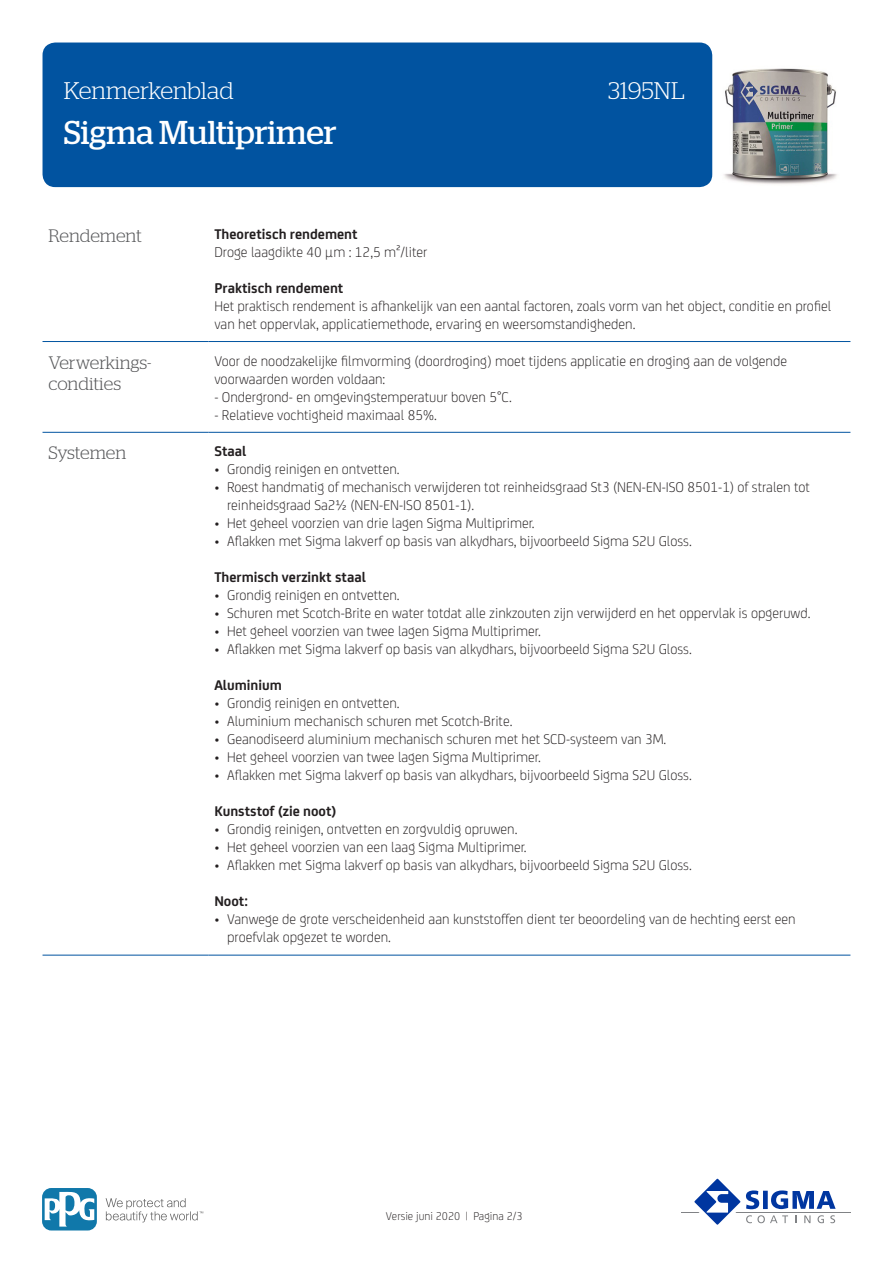
<style>
.page{position:relative;width:893px;height:1263px;background:#fff}
.page>*{position:absolute;margin:0;border:0;box-sizing:border-box;transform-origin:0 0}
.t1{font:33px "Stag";color:#fff}
.t2{font:300 24px "Stag";color:#fff}
.KOP{font:300 18px/21.6px "Stag";letter-spacing:-.005em;color:#57585a}
.BODY{font:300 15px/18px "FS Joey";color:#231f20}
.BODY-2{font:700 15px "FS Joey";color:#231f20}
.t3{font:300 12px "FS Joey";color:#231f20}
.s1{font-weight:700}
</style>
<div class="page">
<div style="left:43px;top:43px;width:669px;height:144px;background:#0153a0;border-radius:13px"></div>
<hr style="left:681px;top:1211px;width:169px;height:1px;background:#808285">
<svg style="left:689px;top:1178px;width:147px;height:47px"></svg>
<svg style="left:106px;top:1198px;width:97px;height:24px"></svg>
<svg style="left:43px;top:1188px;width:54px;height:42px"></svg>
<svg style="left:45px;top:1191px;width:49px;height:35px"></svg>
<hr style="left:43px;top:341px;width:165px;height:1px;background:#0153a0">
<hr style="left:208px;top:341px;width:642px;height:1px;background:#0153a0">
<hr style="left:43px;top:432px;width:165px;height:1px;background:#0153a0">
<hr style="left:208px;top:432px;width:642px;height:1px;background:#0153a0">
<hr style="left:43px;top:955px;width:165px;height:1px;background:#0153a0">
<hr style="left:208px;top:955px;width:642px;height:1px;background:#0153a0">
<img style="left:724px;top:68px;width:113px;height:116px">
<h2 class="t2" style="left:64px;top:77px;width:171px">Kenmerkenblad</h2>
<h2 class="t2" style="left:608px;top:77px;width:78px">3195NL</h2>
<h1 class="t1" style="left:64px;top:114px;width:274px">Sigma Multiprimer</h1>
<p class="KOP" style="left:49px;top:225px;width:95px">Rendement</p>
<p class="BODY" style="left:214px;top:224px;width:215px"><span class="s1">Theoretisch rendement<br></span>Droge laagdikte 40 μm : 12,5 m²/liter</p>
<p class="BODY" style="left:214px;top:278px;width:619px"><span class="s1">Praktisch rendement<br></span>Het praktisch rendement is afhankelijk van een aantal factoren, zoals vorm van het object, conditie en profiel van het oppervlak, applicatiemethode, ervaring en weersomstandigheden.</p>
<p class="KOP" style="left:49px;top:351px;width:104px">Verwerkings&shy;condities</p>
<p class="BODY" style="left:214px;top:351px;width:574px">Voor de noodzakelijke filmvorming (doordroging) moet tijdens applicatie en droging aan de volgende voorwaarden worden voldaan:</p>
<p class="BODY" style="left:214px;top:387px;width:299px">- Ondergrond- en omgevingstemperatuur boven 5°C.</p>
<p class="BODY" style="left:214px;top:405px;width:224px">- Relatieve vochtigheid maximaal 85%.</p>
<p class="KOP" style="left:49px;top:442px;width:79px">Systemen</p>
<p class="BODY-2" style="left:214px;top:440px;width:34px">Staal</p>
<p class="BODY" style="left:214px;top:459px;width:187px">• Grondig reinigen en ontvetten.</p>
<p class="BODY" style="left:227px;top:477px;width:584px;text-indent:-13px">• Roest handmatig of mechanisch verwijderen tot reinheidsgraad St3 (NEN-EN-ISO 8501-1) of stralen tot reinheidsgraad Sa2½ (NEN-EN-ISO 8501-1).</p>
<p class="BODY" style="left:214px;top:513px;width:322px">• Het geheel voorzien van drie lagen Sigma Multiprimer.</p>
<p class="BODY" style="left:214px;top:531px;width:479px">• Aflakken met Sigma lakverf op basis van alkydhars, bijvoorbeeld Sigma S2U Gloss.</p>
<p class="BODY-2" style="left:214px;top:566px;width:153px">Thermisch verzinkt staal</p>
<p class="BODY" style="left:214px;top:585px;width:187px">• Grondig reinigen en ontvetten.</p>
<p class="BODY" style="left:214px;top:603px;width:598px">• Schuren met Scotch-Brite en water totdat alle zinkzouten zijn verwijderd en het oppervlak is opgeruwd.</p>
<p class="BODY" style="left:214px;top:621px;width:328px">• Het geheel voorzien van twee lagen Sigma Multiprimer.</p>
<p class="BODY" style="left:214px;top:639px;width:479px">• Aflakken met Sigma lakverf op basis van alkydhars, bijvoorbeeld Sigma S2U Gloss.</p>
<p class="BODY-2" style="left:214px;top:674px;width:69px">Aluminium</p>
<p class="BODY" style="left:214px;top:693px;width:187px">• Grondig reinigen en ontvetten.</p>
<p class="BODY" style="left:214px;top:711px;width:300px">• Aluminium mechanisch schuren met Scotch-Brite.</p>
<p class="BODY" style="left:214px;top:729px;width:453px">• Geanodiseerd aluminium mechanisch schuren met het SCD-systeem van 3M.</p>
<p class="BODY" style="left:214px;top:747px;width:328px">• Het geheel voorzien van twee lagen Sigma Multiprimer.</p>
<p class="BODY" style="left:214px;top:765px;width:479px">• Aflakken met Sigma lakverf op basis van alkydhars, bijvoorbeeld Sigma S2U Gloss.</p>
<p class="BODY-2" style="left:214px;top:800px;width:123px">Kunststof (zie noot)</p>
<p class="BODY" style="left:214px;top:819px;width:305px">• Grondig reinigen, ontvetten en zorgvuldig opruwen.</p>
<p class="BODY" style="left:214px;top:837px;width:314px">• Het geheel voorzien van een laag Sigma Multiprimer.</p>
<p class="BODY" style="left:214px;top:855px;width:479px">• Aflakken met Sigma lakverf op basis van alkydhars, bijvoorbeeld Sigma S2U Gloss.</p>
<p class="BODY-2" style="left:214px;top:890px;width:35px">Noot:</p>
<p class="BODY" style="left:227px;top:909px;width:570px;text-indent:-13px">• Vanwege de grote verscheidenheid aan kunststoffen dient ter beoordeling van de hechting eerst een proefvlak opgezet te worden.</p>
<p class="t3" style="left:386px;top:1208px;width:138px">Versie juni 2020 | Pagina 2/3</p>
</div>
